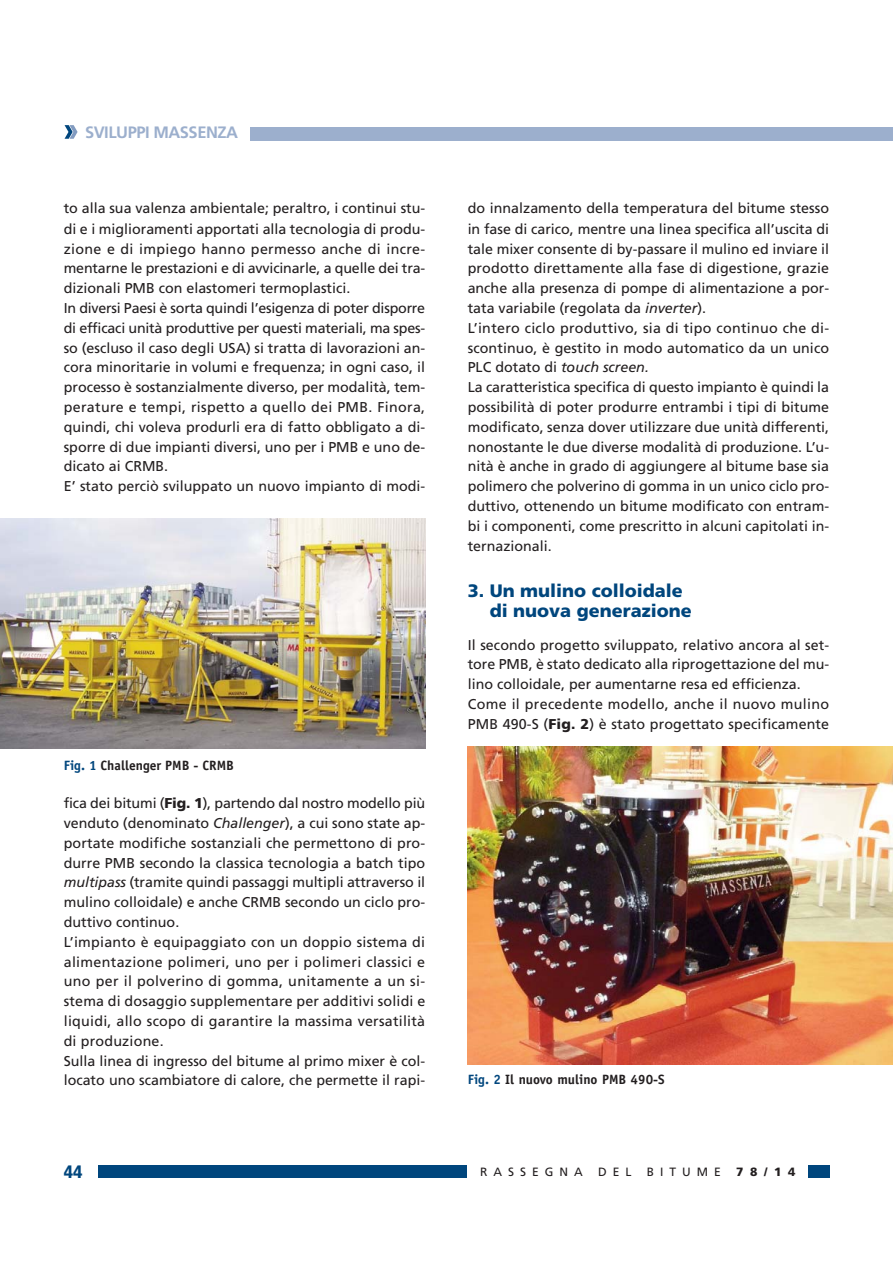
<style>
.page{position:relative;width:893px;height:1263px;background:#fff}
.page>*{position:absolute;margin:0;border:0;box-sizing:border-box;transform-origin:0 0}
.t1{font:900 18px/19.8px "Frutiger";color:#00467d}
.t2{font:900 condensed 18px "Frutiger";color:#00467d}
.t3{font:700 16.5px "Frutiger";letter-spacing:-.03em;color:#9cafcd}
.t4{font:14.25px/19.8px "Frutiger";color:#231f20}
.t5{font:700 13.5px "Officina Sans";color:#231f20}
.t6{font:12px "Frutiger";letter-spacing:.5em;color:#231f20}
.t7{font:900 12px "Frutiger";color:#231f20}
.s1{color:#00467d}
.s2{font-weight:900}
.s3{font-style:italic}
</style>
<div class="page">
<div style="left:98px;top:1165px;width:731px;height:13px;background:#00467d"></div>
<div style="left:468px;top:1161px;width:340px;height:24px;background:#fff"></div>
<div style="left:251px;top:128px;width:642px;height:13px;background:#9cafcd"></div>
<svg style="left:65px;top:125px;width:13px;height:14px"></svg>
<img style="left:0;top:519px;width:425px;height:230px">
<img style="left:468px;top:747px;width:425px;height:317px">
<p class="t3" style="left:85px;top:124px;width:155px">SVILUPPI MASSENZA</p>
<p class="t4" style="left:64px;top:199px;width:363px">to alla sua valenza ambientale; peraltro, i continui stu&shy;di e i miglioramenti apportati alla tecnologia di produ&shy;zione e di impiego hanno permesso anche di incre&shy;mentarne le prestazioni e di avvicinarle, a quelle dei tra&shy;dizionali PMB con elastomeri termoplastici.<br>In diversi Paesi è sorta quindi l’esigenza di poter disporre di efficaci unità produttive per questi materiali, ma spes&shy;so (escluso il caso degli USA) si tratta di lavorazioni an&shy;cora minoritarie in volumi e frequenza; in ogni caso, il processo è sostanzialmente diverso, per modalità, tem&shy;perature e tempi, rispetto a quello dei PMB. Finora, quindi, chi voleva produrli era di fatto obbligato a di&shy;sporre di due impianti diversi, uno per i PMB e uno de&shy;dicato ai CRMB.<br>E’ stato perciò sviluppato un nuovo impianto di modi-</p>
<p class="t5" style="left:64px;top:760px;width:172px"><span class="s1">Fig. 1</span> Challenger PMB - CRMB</p>
<p class="t4" style="left:64px;top:794px;width:363px">fica dei bitumi (<span class="s2">Fig. 1</span>), partendo dal nostro modello più venduto (denominato <span class="s3">Challenger</span>), a cui sono state ap&shy;portate modifiche sostanziali che permettono di pro&shy;durre PMB secondo la classica tecnologia a batch tipo <span class="s3">multipass</span> (tramite quindi passaggi multipli attraverso il mulino colloidale) e anche CRMB secondo un ciclo pro&shy;duttivo continuo.<br>L’impianto è equipaggiato con un doppio sistema di alimentazione polimeri, uno per i polimeri classici e uno per il polverino di gomma, unitamente a un si&shy;stema di dosaggio supplementare per additivi solidi e liquidi, allo scopo di garantire la massima versatilità di produzione.<br>Sulla linea di ingresso del bitume al primo mixer è col&shy;locato uno scambiatore di calore, che permette il rapi-</p>
<p class="t4" style="left:468px;top:199px;width:363px">do innalzamento della temperatura del bitume stesso in fase di carico, mentre una linea specifica all’uscita di tale mixer consente di by-passare il mulino ed inviare il prodotto direttamente alla fase di digestione, grazie anche alla presenza di pompe di alimentazione a por&shy;tata variabile (regolata da <span class="s3">inverter</span>).<br>L’intero ciclo produttivo, sia di tipo continuo che di&shy;scontinuo, è gestito in modo automatico da un unico PLC dotato di <span class="s3">touch screen.<br></span>La caratteristica specifica di questo impianto è quindi la possibilità di poter produrre entrambi i tipi di bitume modificato, senza dover utilizzare due unità differenti, nonostante le due diverse modalità di produzione. L’u&shy;nità è anche in grado di aggiungere al bitume base sia polimero che polverino di gomma in un unico ciclo pro&shy;duttivo, ottenendo un bitume modificato con entram&shy;bi i componenti, come prescritto in alcuni capitolati in&shy;ternazionali.</p>
<p class="t1" style="left:490px;top:581px;width:204px;text-indent:-22px">3. Un mulino colloidale di nuova generazione</p>
<p class="t4" style="left:468px;top:635px;width:363px">Il secondo progetto sviluppato, relativo ancora al set&shy;tore PMB, è stato dedicato alla riprogettazione del mu&shy;lino colloidale, per aumentarne resa ed efficienza.<br>Come il precedente modello, anche il nuovo mulino PMB 490-S (<span class="s2">Fig. 2</span>) è stato progettato specificamente</p>
<p class="t5" style="left:468px;top:1074px;width:198px"><span class="s1">Fig. 2</span> Il nuovo mulino PMB 490-S</p>
<p class="t2" style="left:64px;top:1165px;width:20px">44</p>
<p class="t6" style="left:480px;top:1166px;width:104px">RASSEGNA</p>
<p class="t6" style="left:598px;top:1166px;width:35px">DEL</p>
<p class="t6" style="left:647px;top:1166px;width:76px">BITUME</p>
<p class="t7" style="left:736px;top:1166px;width:61px">78/14</p>
</div>
